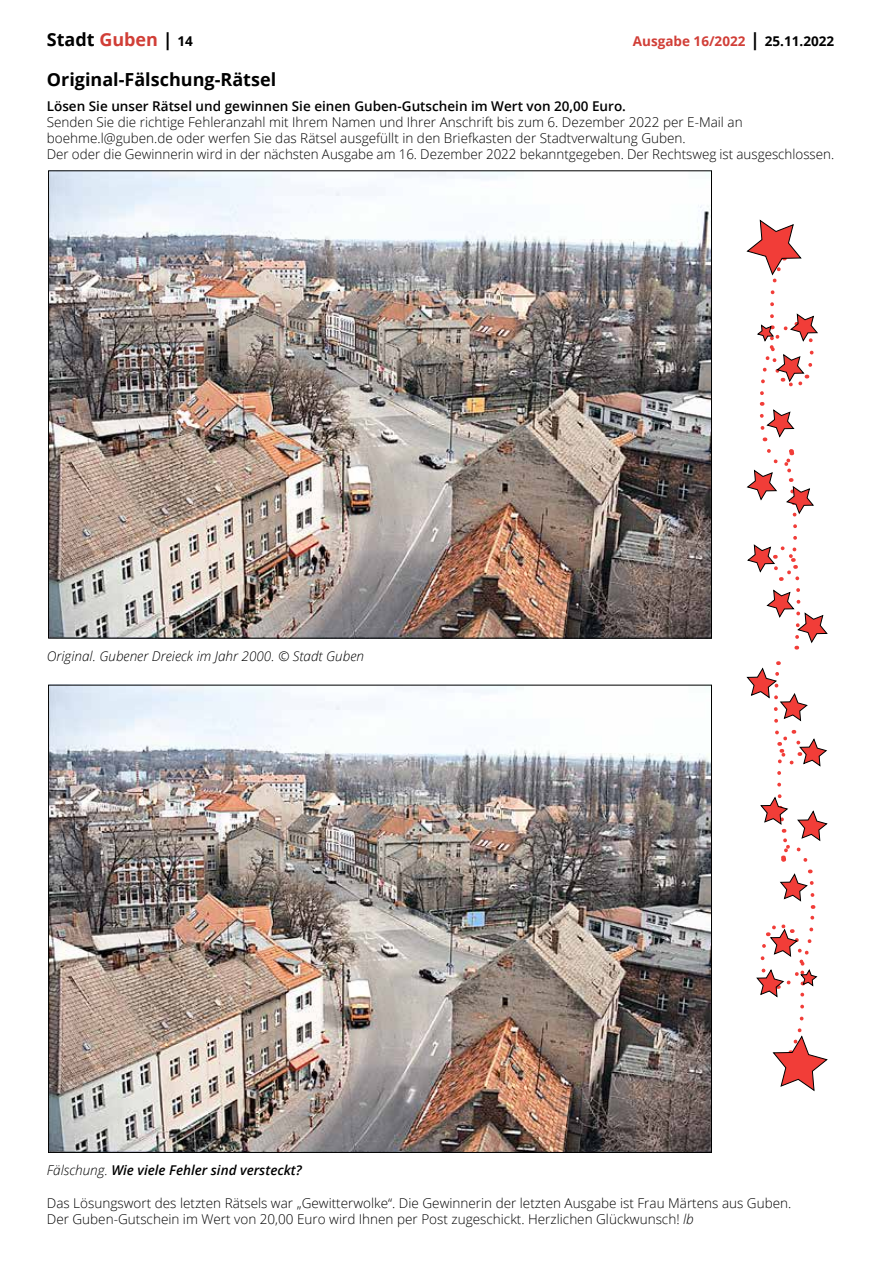
<style>
.page{position:relative;width:881px;height:1263px;background:#fff}
.page>*{position:absolute;margin:0;border:0;box-sizing:border-box;transform-origin:0 0}
.t1{font:700 18px "Open Sans";color:#000}
.t2{font:300 13.5px/16.2px "Open Sans";color:#000}
.t3{font:600 13.5px "Open Sans";color:#000}
.t4{font:italic 300 13.5px "Open Sans";color:#000}
.t5{font:italic 600 13.5px "Open Sans";color:#000}
.t6{font:700 13.5px "Open Sans";color:#d13e37}
.s1{color:#d13e37}
.s2{font-size:13.5px}
.s3{font-size:18px;color:#000}
.s4{color:#000}
.s5{font-weight:300}
.s6{font-style:italic}
</style>
<div class="page">
<img style="left:50px;top:173px;width:659px;height:463px">
<img style="left:50px;top:687px;width:659px;height:464px">
<svg style="left:746px;top:219px;width:82px;height:430px"></svg>
<svg style="left:746px;top:661px;width:82px;height:431px"></svg>
<h1 class="t1" style="left:47px;top:27px;width:147px">Stadt <span class="s1">Guben</span> | <span class="s2">14</span></h1>
<p class="t6" style="left:632px;top:32px;width:203px">Ausgabe 16/2022 <span class="s3">|</span> <span class="s4">25.11.2022</span></p>
<h1 class="t1" style="left:47px;top:67px;width:231px">Original-Fälschung-Rätsel</h1>
<p class="t3" style="left:47px;top:97px;width:580px">Lösen Sie unser Rätsel und gewinnen Sie einen Guben-Gutschein im Wert von 20,00 Euro.</p>
<p class="t2" style="left:47px;top:114px;width:788px">Senden Sie die richtige Fehleranzahl mit Ihrem Namen und Ihrer Anschrift bis zum 6. Dezember 2022 per E-Mail an boehme.l@guben.de oder werfen Sie das Rätsel ausgefüllt in den Briefkasten der Stadtverwaltung Guben.<br>Der oder die Gewinnerin wird in der nächsten Ausgabe am 16. Dezember 2022 bekanntgegeben. Der Rechtsweg ist ausgeschlossen.</p>
<p class="t4" style="left:47px;top:647px;width:318px">Original. Gubener Dreieck im Jahr 2000. © Stadt Guben</p>
<p class="t5" style="left:47px;top:1161px;width:256px"><span class="s5">Fälschung.</span> Wie viele Fehler sind versteckt?</p>
<p class="t2" style="left:47px;top:1194px;width:745px">Das Lösungswort des letzten Rätsels war „Gewitterwolke“. Die Gewinnerin der letzten Ausgabe ist Frau Märtens aus Guben.<br>Der Guben-Gutschein im Wert von 20,00 Euro wird Ihnen per Post zugeschickt. Herzlichen Glückwunsch! <span class="s6">lb</span></p>
</div>
